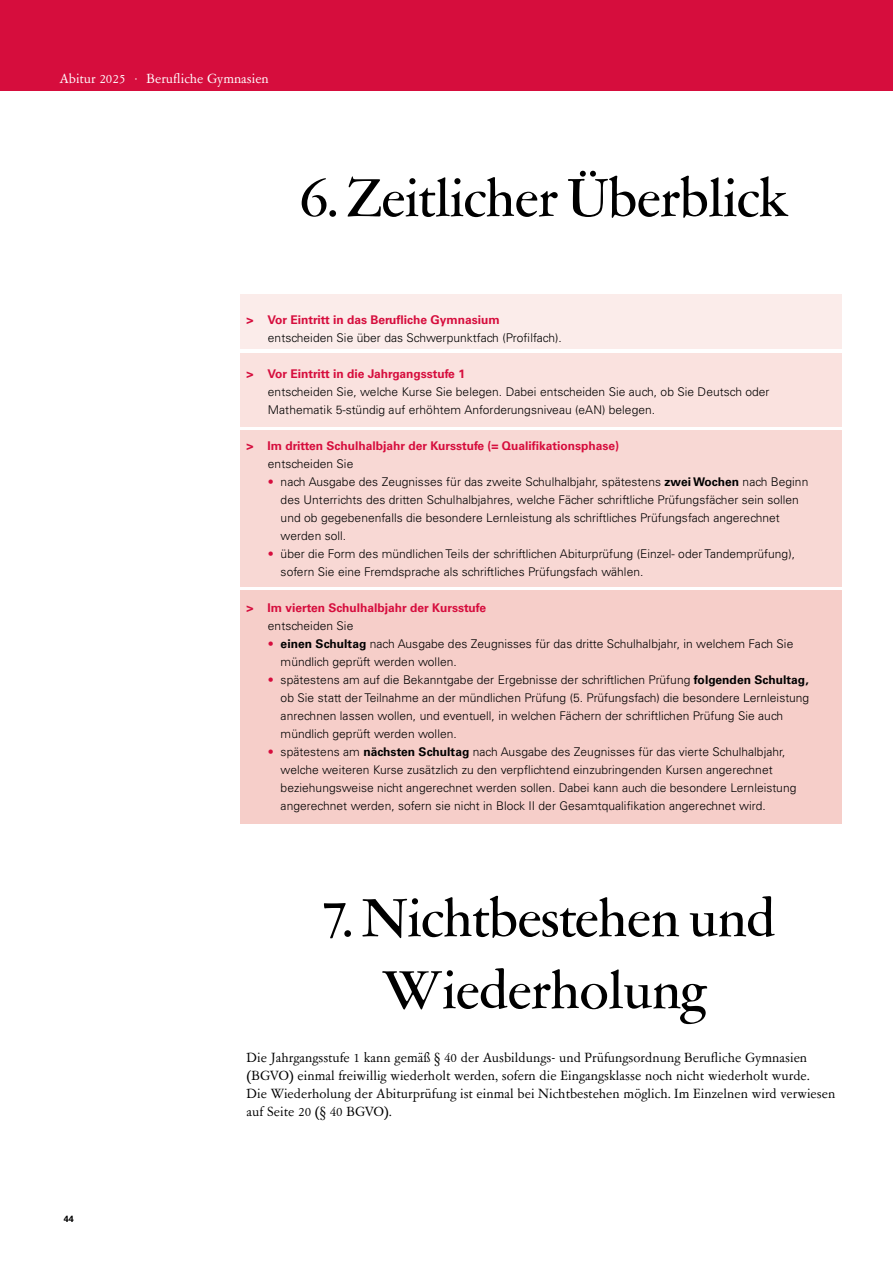
<style>
.page{position:relative;width:893px;height:1263px;background:#fff}
.page>*{position:absolute;margin:0;border:0;box-sizing:border-box;transform-origin:0 0}
.INH_Versal_Headline_H2{font:500 60px/72px "Garamont Amst SH";letter-spacing:.005em;color:#000;text-align:center}
.Copy{font:15px/18px "Garamont Amst SB";letter-spacing:.005em;color:#000}
.t1{font:15px "Garamont Amst SB";color:#fff}
.Tabellentext{font:300 12px/18px "Univers LT Std";letter-spacing:.005em;color:#000}
.Subhead_2_ROT_H3{font:700 12px "Univers LT Std";color:#d60d3d}
.Subhead_2_ROT{font:700 12px "Univers LT Std";color:#d60d3d}
.t2{font:700 9px "Univers LT Std";color:#000}
.s1{color:#d60d3d}
.s2{font-weight:700}
</style>
<div class="page">
<div style="left:0;top:0;width:893px;height:90px;background:#d60d3d"></div>
<div style="left:241px;top:590px;width:601px;height:234px;background:#f6cec9"></div>
<div style="left:241px;top:430px;width:601px;height:157px;background:#f8d8d4"></div>
<div style="left:241px;top:353px;width:601px;height:73px;background:#fae2df"></div>
<div style="left:241px;top:294px;width:601px;height:55px;background:#fbecea"></div>
<p class="t1" style="left:60px;top:71px;width:211px">Abitur 2025 · Berufliche Gymnasien</p>
<h2 class="INH_Versal_Headline_H2" style="left:300px;top:165px;width:490px">6. Zeitlicher Überblick</h2>
<h3 class="Subhead_2_ROT_H3" style="left:247px;top:313px;width:255px">&gt; Vor Eintritt in das Berufliche Gymnasium</h3>
<p class="Tabellentext" style="left:268px;top:329px;width:295px">entscheiden Sie über das Schwerpunktfach (Profilfach).</p>
<h3 class="Subhead_2_ROT_H3" style="left:247px;top:367px;width:220px">&gt; Vor Eintritt in die Jahrgangsstufe 1</h3>
<p class="Tabellentext" style="left:268px;top:383px;width:503px">entscheiden Sie, welche Kurse Sie belegen. Dabei entscheiden Sie auch, ob Sie Deutsch oder<br>Mathematik 5-stündig auf erhöhtem Anforderungsniveau (eAN) belegen.</p>
<h3 class="Subhead_2_ROT_H3" style="left:247px;top:439px;width:374px">&gt; Im dritten Schulhalbjahr der Kursstufe (= Qualifikationsphase)</h3>
<p class="Tabellentext" style="left:268px;top:455px;width:87px">entscheiden Sie</p>
<p class="Tabellentext" style="left:281px;top:473px;width:529px;text-indent:-13px"><span class="s1">•</span> nach Ausgabe des Zeugnisses für das zweite Schulhalbjahr, spätestens <span class="s2">zwei Wochen</span> nach Beginn des Unterrichts des dritten Schulhalbjahres, welche Fächer schriftliche Prüfungsfächer sein sollen und ob gegebenenfalls die besondere Lernleistung als schriftliches Prüfungsfach angerechnet werden soll.</p>
<p class="Tabellentext" style="left:281px;top:545px;width:516px;text-indent:-13px"><span class="s1">•</span> über die Form des mündlichen Teils der schriftlichen Abiturprüfung (Einzel- oder Tandemprüfung), sofern Sie eine Fremdsprache als schriftliches Prüfungsfach wählen.</p>
<h3 class="Subhead_2_ROT" style="left:247px;top:601px;width:241px">&gt; Im vierten Schulhalbjahr der Kursstufe</h3>
<p class="Tabellentext" style="left:268px;top:617px;width:87px">entscheiden Sie</p>
<p class="Tabellentext" style="left:281px;top:635px;width:514px;text-indent:-13px"><span class="s1">•</span> <span class="s2">einen Schultag</span> nach Ausgabe des Zeugnisses für das dritte Schulhalbjahr, in welchem Fach Sie mündlich geprüft werden wollen.</p>
<p class="Tabellentext" style="left:281px;top:671px;width:530px;text-indent:-13px"><span class="s1">•</span> spätestens am auf die Bekanntgabe der Ergebnisse der schriftlichen Prüfung <span class="s2">folgenden Schultag, </span>ob Sie statt der Teilnahme an der mündlichen Prüfung (5. Prüfungsfach) die besondere Lernleistung anrechnen lassen wollen, und eventuell, in welchen Fächern der schriftlichen Prüfung Sie auch mündlich geprüft werden wollen.</p>
<p class="Tabellentext" style="left:281px;top:743px;width:517px;text-indent:-13px"><span class="s1">•</span> spätestens am <span class="s2">nächsten Schultag</span> nach Ausgabe des Zeugnisses für das vierte Schulhalbjahr, welche weiteren Kurse zusätzlich zu den verpflichtend einzubringenden Kursen angerechnet beziehungsweise nicht angerechnet werden sollen. Dabei kann auch die besondere Lernleistung angerechnet werden, sofern sie nicht in Block II der Gesamtqualifikation angerechnet wird.</p>
<p class="t2" style="left:64px;top:1214px;width:12px">44</p>
<h2 class="INH_Versal_Headline_H2" style="left:323px;top:885px;width:453px">7. Nichtbestehen und<br>Wiederholung</h2>
<p class="Copy" style="left:247px;top:1049px;width:564px">Die Jahrgangsstufe 1 kann gemäß § 40 der Ausbildungs- und Prüfungsordnung Berufliche Gymnasien (BGVO) einmal freiwillig wiederholt werden, sofern die Eingangsklasse noch nicht wiederholt wurde.</p>
<p class="Copy" style="left:247px;top:1085px;width:590px">Die Wiederholung der Abiturprüfung ist einmal bei Nichtbestehen möglich. Im Einzelnen wird verwiesen auf Seite 20 (§ 40 BGVO).</p>
</div>
